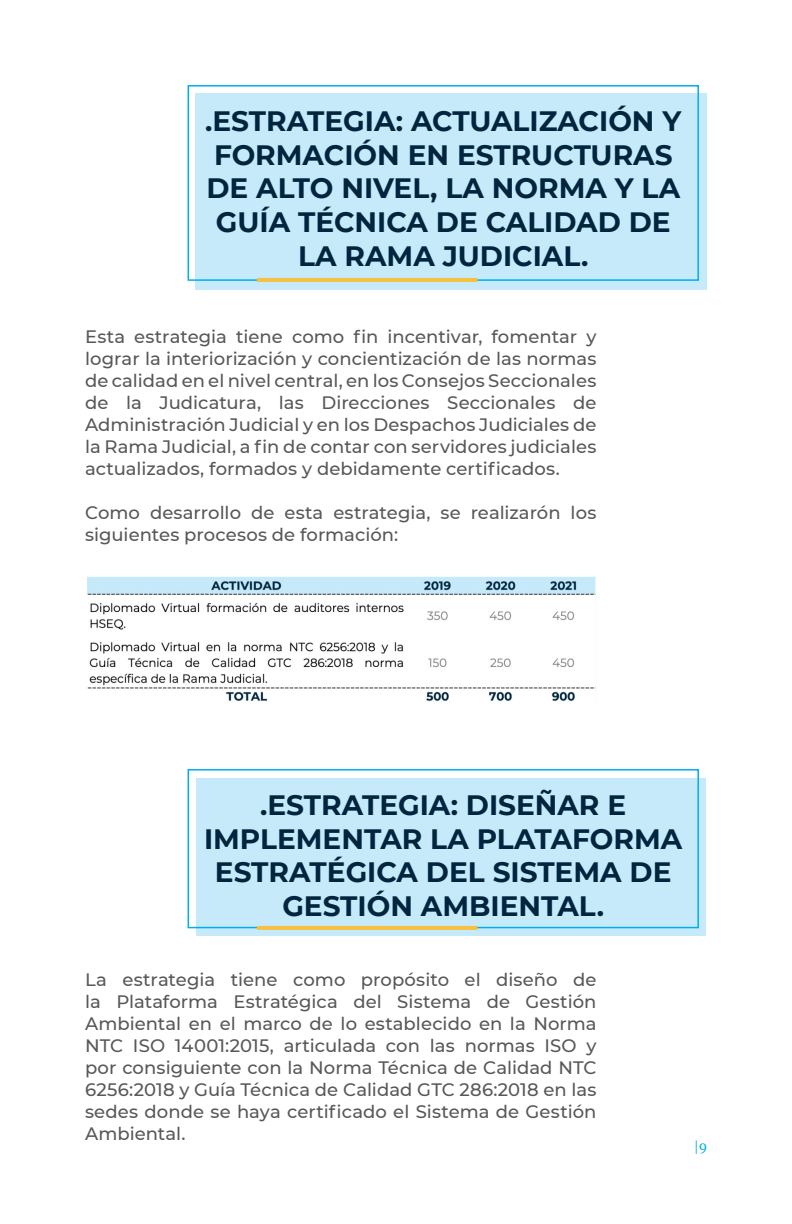
<style>
.page{position:relative;width:792px;height:1224px;background:#fff}
.page>*{position:absolute;margin:0;border:0;box-sizing:border-box;transform-origin:0 0}
.TITULOS{font:700 28px/33.6px "Montserrat";color:#00263f;text-align:center}
.TEXTO_CORRIDO{font:500 18px/22px "Montserrat";letter-spacing:.005em;color:#57585a;text-align:justify}
.t1{font:14px "Georgia";color:#00aeef}
</style>
<div class="page">
<div style="left:196px;top:778px;width:510px;height:158px;background:#c6eafa"></div>
<div style="left:196px;top:93px;width:511px;height:197px;background:#c6eafa"></div>
<div style="left:188px;top:85px;width:511px;height:196px;border:2px solid #00aeef"></div>
<hr style="left:257px;top:278px;width:220px;height:4px;background:#f7c041">
<img style="left:87px;top:577px;width:509px;height:125px">
<div style="left:188px;top:769px;width:511px;height:159px;border:2px solid #00aeef"></div>
<hr style="left:257px;top:926px;width:220px;height:4px;background:#f7c041">
<p class="TITULOS" style="left:205px;top:103px;width:478px">.ESTRATEGIA: ACTUALIZACIÓN Y<br>FORMACIÓN EN ESTRUCTURAS<br>DE ALTO NIVEL, LA NORMA Y LA<br>GUÍA TÉCNICA DE CALIDAD DE<br>LA RAMA JUDICIAL.</p>
<p class="TEXTO_CORRIDO" style="left:85px;top:325px;width:513px">Esta estrategia tiene como fin incentivar, fomentar y lograr la interiorización y concientización de las normas de calidad en el nivel central, en los Consejos Seccionales de la Judicatura, las Direcciones Seccionales de Administración Judicial y en los Despachos Judiciales de la Rama Judicial, a fin de contar con servidores judiciales actualizados, formados y debidamente certificados.</p>
<p class="TEXTO_CORRIDO" style="left:85px;top:501px;width:513px">Como desarrollo de esta estrategia, se realizarón los siguientes procesos de formación:</p>
<p class="TITULOS" style="left:204px;top:787px;width:480px">.ESTRATEGIA: DISEÑAR E<br>IMPLEMENTAR LA PLATAFORMA<br>ESTRATÉGICA DEL SISTEMA DE<br>GESTIÓN AMBIENTAL.</p>
<p class="TEXTO_CORRIDO" style="left:85px;top:967px;width:513px">La estrategia tiene como propósito el diseño de la Plataforma Estratégica del Sistema de Gestión Ambiental en el marco de lo establecido en la Norma NTC ISO 14001:2015, articulada con las normas ISO y por consiguiente con la Norma Técnica de Calidad NTC 6256:2018 y Guía Técnica de Calidad GTC 286:2018 en las sedes donde se haya certificado el Sistema de Gestión Ambiental.</p>
<p class="t1" style="left:694px;top:1136px;width:15px">|9</p>
</div>
